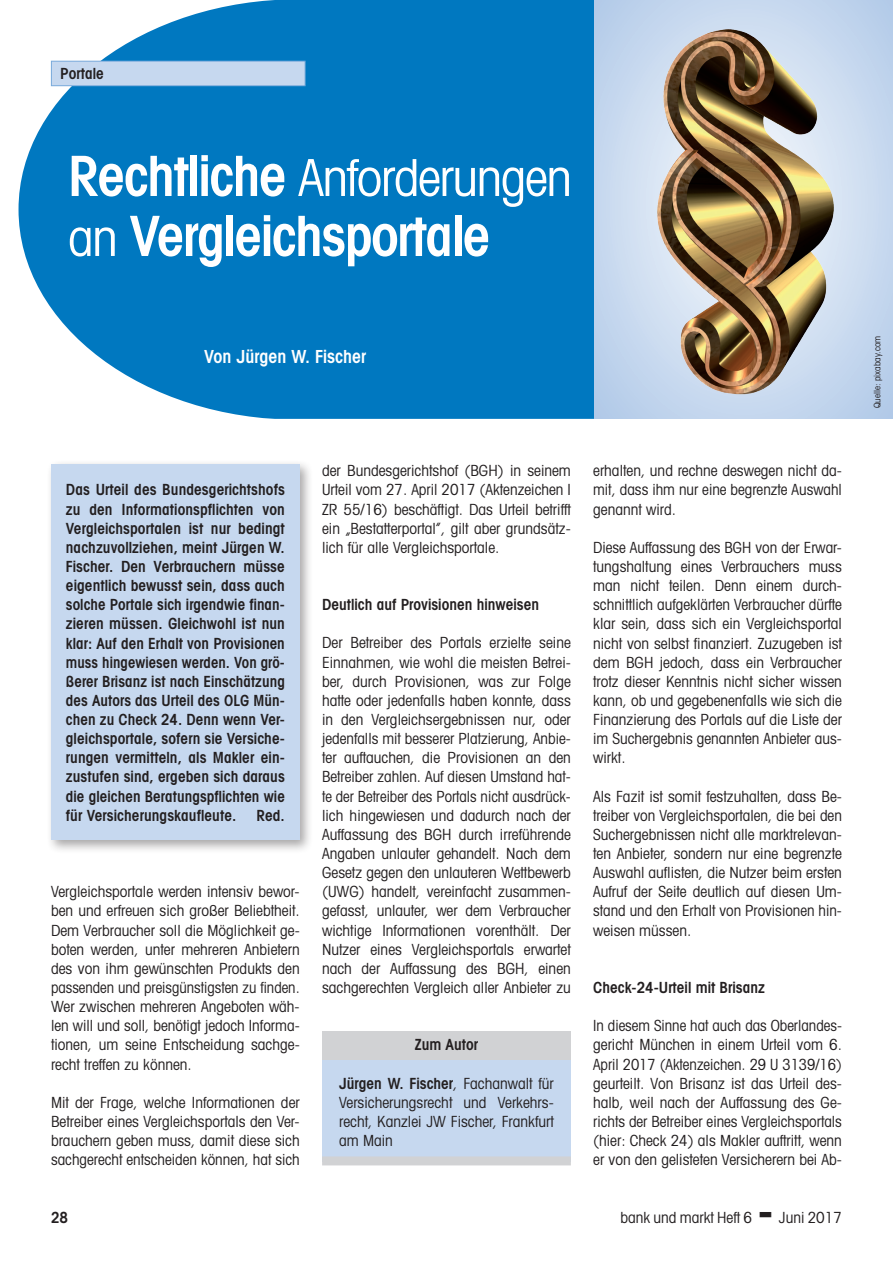
<style>
.page{position:relative;width:893px;height:1263px;background:#fff}
.page>*{position:absolute;margin:0;border:0;box-sizing:border-box;transform-origin:0 0}
.t1{font:600 condensed 55.5px "Avant Garde";letter-spacing:-.025em;color:#fff}
.t2{font:condensed 51px/60px "Avant Garde";letter-spacing:-.025em;color:#fff}
.t3{font:600 condensed 18px "Avant Garde";color:#fff}
.t4{font:condensed 15.3px/19.2px "Avant Garde";color:#231f20;text-align:justify}
.t5{font:600 condensed 15.3px/19.2px "Avant Garde";color:#231f20;text-align:justify}
.t6{font:condensed 9px "Avant Garde";color:#231f20}
.s1{font-weight:600;font-size:55.5px}
.s2{font-weight:400;font-size:51px}
.s3{font-weight:600}
</style>
<div class="page">
<svg style="left:19px;top:0;width:575px;height:419px;background:#1985c6"></svg>
<div style="left:51px;top:61px;width:254px;height:25px;background:#c6d8ef"></div>
<div style="left:51px;top:61px;width:254px;height:25px;border:1px solid #7aabdb"></div>
<svg style="left:594px;top:0;width:299px;height:419px;background:#c4d6ed"></svg>
<div style="left:46px;top:460px;width:267px;height:393px;background:#231f20;opacity:.4"></div>
<div style="left:51px;top:465px;width:249px;height:375px;background:#c6d8ef"></div>
<div style="left:322px;top:1053px;width:249px;height:109px;background:#c6d8ef"></div>
<div style="left:322px;top:1031px;width:249px;height:28px;background:#d1d2d4"></div>
<div style="left:322px;top:1156px;width:249px;height:9px;background:#d1d2d4"></div>
<img style="left:643px;top:16px;width:202px;height:387px">
<p class="t5" style="left:60px;top:64px;width:45px">Portale</p>
<h2 class="t2" style="left:68px;top:147px;width:505px"><span class="s1">Rechtliche</span> Anforderungen</h2>
<h1 class="t1" style="left:68px;top:202px;width:424px"><span class="s2">an</span> Vergleichsportale</h1>
<h2 class="t2" style="left:90px;top:155px;width:412px"><span class="s1">Frauen</span> im Banking – die <span class="s1">Quote</span> kommt</h2>
<p class="t3" style="left:164px;top:339px;width:150px">Von Jörg Wittenberg</p>
<p class="t3" style="left:204px;top:345px;width:163px">Von Jürgen W. Fischer</p>
<p class="t5" style="left:66px;top:480px;width:221px">Das Urteil des Bundesgerichtshofs zu den Informationspflichten von Vergleichsportalen ist nur bedingt nachzuvollziehen, meint Jürgen W.<br>Fischer. Den Verbrauchern müsse eigentlich bewusst sein, dass auch solche Portale sich irgendwie finan&shy;zieren müssen. Gleichwohl ist nun klar: Auf den Erhalt von Provisionen muss hingewiesen werden. Von grö&shy;ßerer Brisanz ist nach Einschätzung des Autors das Urteil des OLG Mün&shy;chen zu Check 24. Denn wenn Ver&shy;gleichsportale, sofern sie Versiche&shy;rungen vermitteln, als Makler ein&shy;zustufen sind, ergeben sich daraus die gleichen Beratungspflichten wie für Versicherungskaufleute.</p>
<p class="t5" style="left:256px;top:805px;width:30px">Red.</p>
<p class="t4" style="left:51px;top:882px;width:250px">Vergleichsportale werden intensiv bewor&shy;ben und erfreuen sich großer Beliebtheit.<br>Dem Verbraucher soll die Möglichkeit ge&shy;boten werden, unter mehreren Anbietern des von ihm gewünschten Produkts den passenden und preisgünstigsten zu finden.<br>Wer zwischen mehreren Angeboten wäh&shy;len will und soll, benötigt jedoch Informa&shy;tionen, um seine Entscheidung sachge&shy;recht treffen zu können.</p>
<p class="t4" style="left:51px;top:1092px;width:250px">Mit der Frage, welche Informationen der Betreiber eines Vergleichsportals den Ver&shy;brauchern geben muss, damit diese sich sachgerecht entscheiden können, hat sich</p>
<p class="t4" style="left:322px;top:461px;width:250px">der Bundesgerichtshof (BGH) in seinem Urteil vom 27. April 2017 (Aktenzeichen I ZR 55/16) beschäftigt. Das Urteil betrifft ein „Bestatterportal”, gilt aber grundsätz&shy;lich für alle Vergleichsportale.</p>
<p class="t5" style="left:322px;top:595px;width:218px">Deutlich auf Provisionen hinweisen</p>
<p class="t4" style="left:322px;top:633px;width:250px">Der Betreiber des Portals erzielte seine Einnahmen, wie wohl die meisten Betrei&shy;ber, durch Provisionen, was zur Folge hatte oder jedenfalls haben konnte, dass in den Vergleichsergebnissen nur, oder jedenfalls mit besserer Platzierung, Anbie&shy;ter auftauchen, die Provisionen an den Betreiber zahlen. Auf diesen Umstand hat&shy;te der Betreiber des Portals nicht ausdrück&shy;lich hingewiesen und dadurch nach der Auffassung des BGH durch irreführende Angaben unlauter gehandelt. Nach dem Gesetz gegen den unlauteren Wettbewerb (UWG) handelt, vereinfacht zusammen&shy;gefasst, unlauter, wer dem Verbraucher wichtige Informationen vorenthält. Der Nutzer eines Vergleichsportals erwartet nach der Auffassung des BGH, einen sachgerechten Vergleich aller Anbieter zu</p>
<p class="t5" style="left:415px;top:1035px;width:65px">Zum Autor</p>
<p class="t4" style="left:339px;top:1073px;width:216px"><span class="s3">Jürgen W. Fischer</span>, Fachanwalt für Versicherungsrecht und Verkehrs&shy;recht, Kanzlei JW Fischer, Frankfurt am Main</p>
<p class="t4" style="left:593px;top:461px;width:250px">erhalten, und rechne deswegen nicht da&shy;mit, dass ihm nur eine begrenzte Auswahl genannt wird.</p>
<p class="t4" style="left:593px;top:537px;width:250px">Diese Auffassung des BGH von der Erwar&shy;tungshaltung eines Verbrauchers muss man nicht teilen. Denn einem durch&shy;schnittlich aufgeklärten Verbraucher dürfte klar sein, dass sich ein Vergleichsportal nicht von selbst finanziert. Zuzugeben ist dem BGH jedoch, dass ein Verbraucher trotz dieser Kenntnis nicht sicher wissen kann, ob und gegebenenfalls wie sich die Finanzierung des Portals auf die Liste der im Suchergebnis genannten Anbieter aus&shy;wirkt.</p>
<p class="t4" style="left:593px;top:786px;width:250px">Als Fazit ist somit festzuhalten, dass Be&shy;treiber von Vergleichsportalen, die bei den Suchergebnissen nicht alle marktrelevan&shy;ten Anbieter, sondern nur eine begrenzte Auswahl auflisten, die Nutzer beim ersten Aufruf der Seite deutlich auf diesen Um&shy;stand und den Erhalt von Provisionen hin&shy;weisen müssen.</p>
<p class="t5" style="left:593px;top:978px;width:173px">Check-24-Urteil mit Brisanz</p>
<p class="t4" style="left:593px;top:1016px;width:250px">In diesem Sinne hat auch das Oberlandes&shy;gericht München in einem Urteil vom 6.<br>April 2017 (Aktenzeichen. 29 U 3139/16) geurteilt. Von Brisanz ist das Urteil des&shy;halb, weil nach der Auffassung des Ge&shy;richts der Betreiber eines Vergleichsportals (hier: Check 24) als Makler auftritt, wenn er von den gelisteten Versicherern bei Ab-</p>
<p class="t5" style="left:51px;top:1207px;width:19px">28</p>
<p class="t4" style="left:620px;top:1207px;width:133px">bank und markt Heft 6</p>
<p class="t4" style="left:779px;top:1207px;width:65px">Juni 2017</p>
<p class="t6" style="left:872px;top:408px;width:74px;rotate:-90deg">Quelle: pixabay.com</p>
</div>
